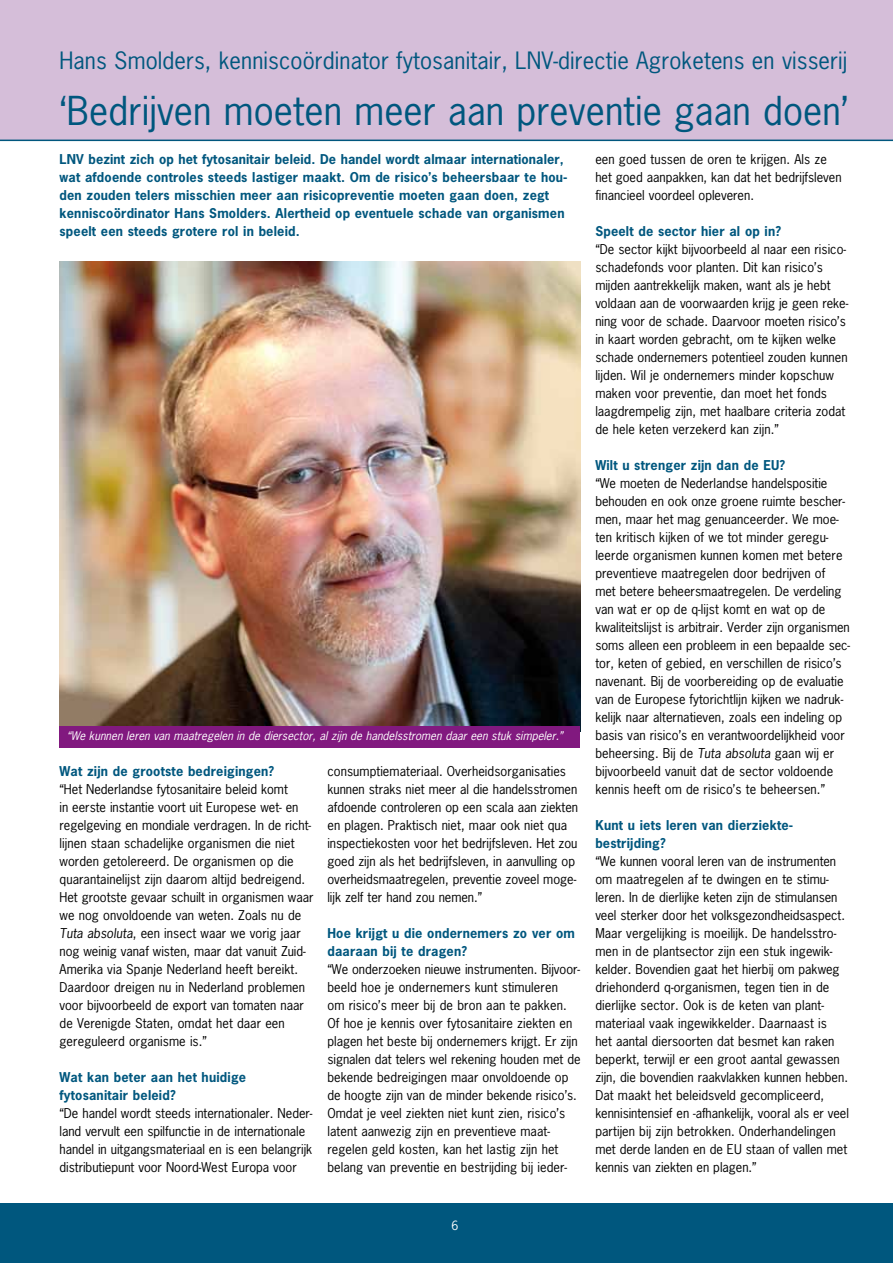
<style>
.page{position:relative;width:893px;height:1263px;background:#fff}
.page>*{position:absolute;margin:0;border:0;box-sizing:border-box;transform-origin:0 0}
.t1{font:37.5px "News Gothic Std";letter-spacing:.005em;color:#00577e}
.t2{font:22.5px "News Gothic Std";letter-spacing:.005em;color:#00577e}
.t3{font:12.75px/18px "News Gothic Std";color:#000}
.t4{font:700 12.75px/18px "News Gothic Std";letter-spacing:.015em;color:#00577e}
.t5{font:12px "News Gothic Std";color:#fff}
.t6{font:italic 11.25px "News Gothic Std";color:#fff}
.s1{font-style:italic}
</style>
<div class="page">
<div style="left:0;top:0;width:893px;height:140px;background:#d5bed9"></div>
<div style="left:0;top:1203px;width:893px;height:60px;background:#00577e"></div>
<img style="left:60px;top:261px;width:520px;height:465px">
<div style="left:60px;top:726px;width:520px;height:21px;background:#81197f"></div>
<hr style="left:892px;top:140px;width:1px;height:34px;background:#00577e">
<hr style="left:0;top:140px;width:893px;height:1px;background:#00577e">
<h2 class="t2" style="left:60px;top:46px;width:789px">Hans Smolders, kenniscoördinator fytosanitair, LNV-directie Agroketens en visserij</h2>
<h1 class="t1" style="left:60px;top:87px;width:790px">‘Bedrijven moeten meer aan preventie gaan doen’</h1>
<p class="t4" style="left:60px;top:150px;width:510px">LNV bezint zich op het fytosanitair beleid. De handel wordt almaar internationaler, wat afdoende controles steeds lastiger maakt. Om de risico’s beheersbaar te hou&shy;den zouden telers misschien meer aan risicopreventie moeten gaan doen, zegt kenniscoördinator Hans Smolders. Alertheid op eventuele schade van organismen speelt een steeds grotere rol in beleid.</p>
<p class="t6" style="left:67px;top:729px;width:501px">“We kunnen leren van maatregelen in de diersector,alzijn de handelsstromen daareen stuksimpeler.”</p>
<p class="t4" style="left:60px;top:762px;width:216px">Wat zijn de grootste bedreigingen?</p>
<p class="t3" style="left:60px;top:780px;width:255px">“Het Nederlandse fytosanitaire beleid komt<br>in eerste instantie voort uit Europese wet- en regelgeving en mondiale verdragen. In de richt&shy;lijnen staan schadelijke organismen die niet worden getolereerd. De organismen op die quarantainelijst zijn daarom altijd bedreigend.<br>Het grootste gevaar schuilt in organismen waar we nog onvoldoende van weten. Zoals nu de <span class="s1">Tuta absoluta</span>, een insect waar we vorig jaar nog weinig vanaf wisten, maar dat vanuit Zuid-Amerika via Spanje Nederland heeft bereikt.<br>Daardoor dreigen nu in Nederland problemen voor bijvoorbeeld de export van tomaten naar de Verenigde Staten, omdat het daar een gereguleerd organisme is.”</p>
<p class="t4" style="left:60px;top:1068px;width:188px">Wat kan beter aan het huidige fytosanitair beleid?</p>
<p class="t3" style="left:60px;top:1104px;width:255px">“De handel wordt steeds internationaler. Neder&shy;land vervult een spilfunctie in de internationale handel in uitgangsmateriaal en is een belangrijk distributiepunt voor Noord-West Europa voor</p>
<p class="t3" style="left:327px;top:762px;width:252px">consumptiemateriaal. Overheidsorganisaties kunnen straks niet meer al die handelsstromen afdoende controleren op een scala aan ziekten en plagen. Praktisch niet, maar ook niet qua inspectiekosten voor het bedrijfsleven. Het zou goed zijn als het bedrijfsleven, in aanvulling op overheidsmaatregelen, preventie zoveel moge&shy;lijk zelf ter hand zou nemen.”</p>
<p class="t4" style="left:327px;top:924px;width:249px">Hoe krijgt u die ondernemers zo ver om daaraan bij te dragen?</p>
<p class="t3" style="left:327px;top:960px;width:255px">“We onderzoeken nieuwe instrumenten. Bijvoor&shy;beeld hoe je ondernemers kunt stimuleren<br>om risico’s meer bij de bron aan te pakken.<br>Of hoe je kennis over fytosanitaire ziekten en plagen het beste bij ondernemers krijgt. Er zijn signalen dat telers wel rekening houden met de bekende bedreigingen maar onvoldoende op de hoogte zijn van de minder bekende risico’s.<br>Omdat je veel ziekten niet kunt zien, risico’s latent aanwezig zijn en preventieve maat&shy;regelen geld kosten, kan het lastig zijn het belang van preventie en bestrijding bij ieder-</p>
<p class="t3" style="left:595px;top:150px;width:248px">een goed tussen de oren te krijgen. Als ze het goed aanpakken, kan dat het bedrijfsleven financieel voordeel opleveren.</p>
<p class="t4" style="left:595px;top:222px;width:187px">Speelt de sector hier al op in?</p>
<p class="t3" style="left:595px;top:240px;width:254px">“De sector kijkt bijvoorbeeld al naar een risico&shy;schadefonds voor planten. Dit kan risico’s mijden aantrekkelijk maken, want als je hebt voldaan aan de voorwaarden krijg je geen reke&shy;ning voor de schade. Daarvoor moeten risico’s in kaart worden gebracht, om te kijken welke schade ondernemers potentieel zouden kunnen lijden. Wil je ondernemers minder kopschuw maken voor preventie, dan moet het fonds laagdrempelig zijn, met haalbare criteria zodat de hele keten verzekerd kan zijn.”</p>
<p class="t4" style="left:595px;top:456px;width:191px">Wilt u strenger zijn dan de EU?</p>
<p class="t3" style="left:595px;top:474px;width:256px">“We moeten de Nederlandse handelspositie behouden en ook onze groene ruimte bescher&shy;men, maar het mag genuanceerder. We moe&shy;ten kritisch kijken of we tot minder geregu&shy;leerde organismen kunnen komen met betere preventieve maatregelen door bedrijven of<br>met betere beheersmaatregelen. De verdeling van wat er op de q-lijst komt en wat op de kwaliteitslijst is arbitrair. Verder zijn organismen soms alleen een probleem in een bepaalde sec&shy;tor, keten of gebied, en verschillen de risico’s navenant. Bij de voorbereiding op de evaluatie van de Europese fytorichtlijn kijken we nadruk&shy;kelijk naar alternatieven, zoals een indeling op basis van risico’s en verantwoordelijkheid voor beheersing. Bij de <span class="s1">Tuta absoluta</span> gaan wij er bijvoorbeeld vanuit dat de sector voldoende kennis heeft om de risico’s te beheersen.”</p>
<p class="t4" style="left:595px;top:816px;width:199px">Kunt u iets leren van dierziekte&shy;bestrijding?</p>
<p class="t3" style="left:595px;top:852px;width:255px">“We kunnen vooral leren van de instrumenten om maatregelen af te dwingen en te stimu&shy;leren. In de dierlijke keten zijn de stimulansen veel sterker door het volksgezondheidsaspect.<br>Maar vergelijking is moeilijk. De handelsstro&shy;men in de plantsector zijn een stuk ingewik&shy;kelder. Bovendien gaat het hierbij om pakweg driehonderd q-organismen, tegen tien in de dierlijke sector. Ook is de keten van plant&shy;materiaal vaak ingewikkelder. Daarnaast is<br>het aantal diersoorten dat besmet kan raken beperkt, terwijl er een groot aantal gewassen zijn, die bovendien raakvlakken kunnen hebben.<br>Dat maakt het beleidsveld gecompliceerd, kennisintensief en -afhankelijk, vooral als er veel partijen bij zijn betrokken. Onderhandelingen met derde landen en de EU staan of vallen met kennis van ziekten en plagen.”</p>
<p class="t5" style="left:452px;top:1217px;width:8px">6</p>
</div>
